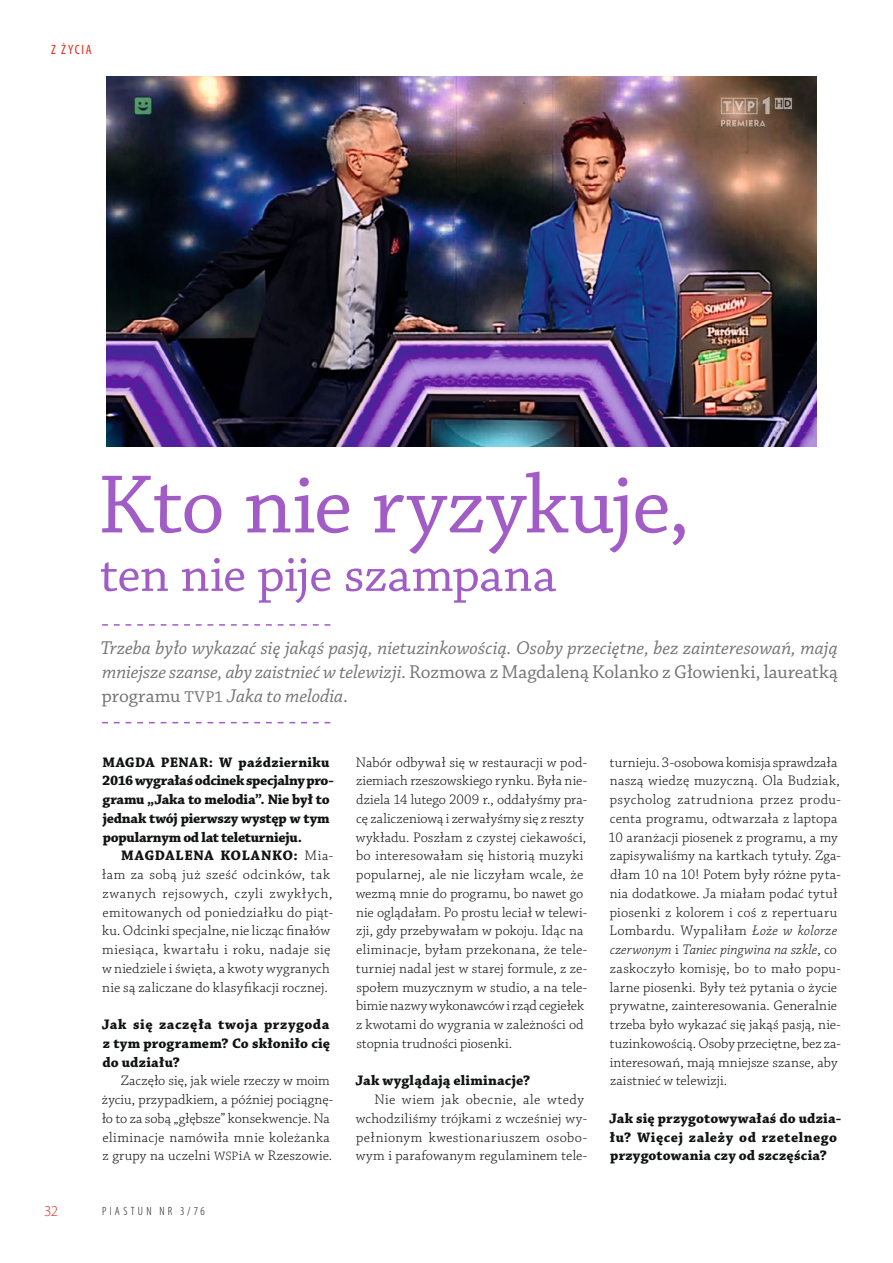
<style>
.page{position:relative;width:893px;height:1263px;background:#fff}
.page>*{position:absolute;margin:0;border:0;box-sizing:border-box;transform-origin:0 0}
.t1{font:87px "Chaparral Pro";letter-spacing:-.01em;color:#a25cc6}
.t2{font:52.05px "Chaparral Pro";letter-spacing:-.01em;color:#a25cc6}
.t3{font:italic 19.5px/24px "Chaparral Pro";letter-spacing:-.005em;color:#747474;text-align:justify}
.t4{font:300 15px "Myriad Pro";color:#dc291a}
.t5{font:300 14.55px/18.8px "Chaparral Pro";letter-spacing:.015em;color:#111212}
.t6{font:700 14.55px/18.8px "Chaparral Pro";letter-spacing:.01em;color:#111212;text-align:justify}
.t7{font:700 14.55px/18.8px "Chaparral Pro";letter-spacing:-.015em;color:#111212}
.t8{font:condensed 13.5px "Myriad Pro";letter-spacing:.125em;color:#dc291a}
.t9{font:300 condensed 12px "Myriad Pro";letter-spacing:.27em;color:#111212}
.s1{font-style:normal}
.s2{font-style:normal;font-size:16.5px}
.s3{font-weight:700}
.s4{font-size:12.75px}
.s5{font-style:italic}
</style>
<div class="page">
<svg style="left:102px;top:624px;width:228px;height:2px"></svg>
<svg style="left:102px;top:722px;width:228px;height:1px"></svg>
<img style="left:106px;top:77px;width:710px;height:369px">
<p class="t8" style="left:51px;top:42px;width:42px">Z ŻYCIA</p>
<h1 class="t1" style="left:98px;top:457px;width:594px">Kto nie ryzykuje,</h1>
<h2 class="t2" style="left:99px;top:546px;width:459px">ten nie pije szampana</h2>
<h3 class="t3" style="left:100px;top:637px;width:739px">Trzeba było wykazać się jakąś pasją, nietuzinkowością. Osoby przeciętne, bez zainteresowań, mają mniejsze szanse, aby zaistnieć w telewizji<span class="s1">. Rozmowa z Magdaleną Kolanko z Głowienki, laureatką programu</span> <span class="s2">TVP1</span> Jaka to melodia<span class="s1">.</span></h3>
<p class="t7" style="left:102px;top:753px;width:233px">MAGDA PENAR: W październiku 2016 wygrałaś odcinek specjalny pro&shy;gramu „Jaka to melodia”. Nie był to jednak twój pierwszy występ w tym popularnym od lat teleturnieju.</p>
<p class="t5" style="left:102px;top:847px;width:233px;text-indent:19px"><span class="s3">MAGDALENA KOLANKO:</span> Mia&shy;łam za sobą już sześć odcinków, tak zwanych rejsowych, czyli zwykłych, emitowanych od poniedziałku do piąt&shy;ku. Odcinki specjalne, nie licząc finałów miesiąca, kwartału i roku, nadaje się w niedziele i święta, a kwoty wygranych nie są zaliczane do klasyfikacji rocznej.</p>
<p class="t6" style="left:102px;top:1016px;width:230px">Jak się zaczęła twoja przygoda z tym programem? Co skłoniło cię do udziału?</p>
<p class="t5" style="left:102px;top:1072px;width:233px;text-indent:19px">Zaczęło się, jak wiele rzeczy w moim życiu, przypadkiem, a później pociągnę&shy;ło to za sobą „głębsze” konsekwencje. Na eliminacje namówiła mnie koleżanka z grupy na uczelni <span class="s4">WSP</span>i<span class="s4">A</span> w Rzeszowie.</p>
<p class="t5" style="left:356px;top:753px;width:233px">Nabór odbywał się w restauracji w pod&shy;ziemiach rzeszowskiego rynku. Była nie&shy;dziela 14 lutego 2009 r., oddałyśmy pra&shy;cę zaliczeniową i zerwałyśmy się z reszty wykładu. Poszłam z czystej ciekawości, bo interesowałam się historią muzyki popularnej, ale nie liczyłam wcale, że wezmą mnie do programu, bo nawet go nie oglądałam. Po prostu leciał w telewi&shy;zji, gdy przebywałam w pokoju. Idąc na eliminacje, byłam przekonana, że tele&shy;turniej nadal jest w starej formule, z ze&shy;społem muzycznym w studio, a na tele&shy;bimie nazwy wykonawców i rząd cegiełek z kwotami do wygrania w zależności od stopnia trudności piosenki.</p>
<p class="t6" style="left:355px;top:1072px;width:176px">Jak wyglądają eliminacje?</p>
<p class="t5" style="left:356px;top:1091px;width:233px;text-indent:19px">Nie wiem jak obecnie, ale wtedy wchodziliśmy trójkami z wcześniej wy&shy;pełnionym kwestionariuszem osobo&shy;wym i parafowanym regulaminem tele-</p>
<p class="t5" style="left:609px;top:753px;width:234px">turnieju. 3-osobowa komisja sprawdzała naszą wiedzę muzyczną. Ola Budziak, psycholog zatrudniona przez produ&shy;centa programu, odtwarzała z laptopa 10 aranżacji piosenek z programu, a my zapisywaliśmy na kartkach tytuły. Zga&shy;dłam 10 na 10! Potem były różne pyta&shy;nia dodatkowe. Ja miałam podać tytuł piosenki z kolorem i coś z repertuaru Lombardu. Wypaliłam <span class="s5">Łoże w kolorze czerwonym</span> i <span class="s5">Taniec pingwina na szkle</span>, co zaskoczyło komisję, bo to mało popu&shy;larne piosenki. Były też pytania o życie prywatne, zainteresowania. Generalnie trzeba było wykazać się jakąś pasją, nie&shy;tuzinkowością. Osoby przeciętne, bez za&shy;interesowań, mają mniejsze szanse, aby zaistnieć w telewizji.</p>
<p class="t6" style="left:609px;top:1109px;width:234px;text-align:left">Jak się przygotowywałaś do udzia&shy;łu? Więcej zależy od rzetelnego przygotowania czy od szczęścia?</p>
<p class="t4" style="left:44px;top:1203px;width:16px">32</p>
<p class="t9" style="left:102px;top:1204px;width:104px">PIASTUN NR 3/76</p>
</div>
